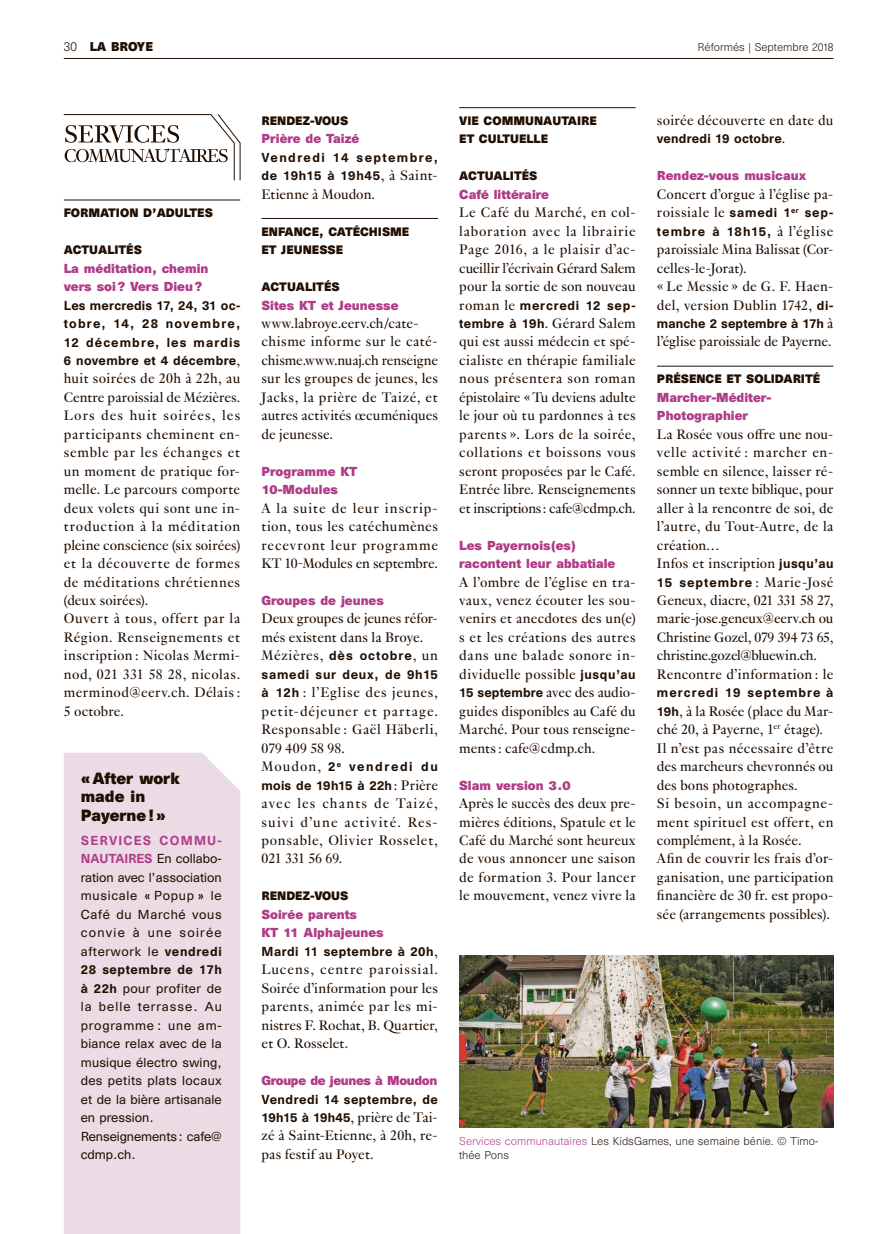
<style>
.page{position:relative;width:893px;height:1234px;background:#fff}
.page>*{position:absolute;margin:0;border:0;box-sizing:border-box;transform-origin:0 0}
.t1{font:15px/18.5px "Genath";letter-spacing:.015em;color:#200e00;text-align:justify}
.t2{font:15px/18.5px "Genath";letter-spacing:-.005em;color:#200e00}
.t3{font:700 15px/18.5px "Unica SB";color:#200e00}
.t4{font:12px/18.5px "Unica SB";letter-spacing:.02em;color:#200e00}
.t5{font:700 12px/18.5px "Unica SB";color:#b03b88}
.t6{font:500 12px/18.5px "Unica SB";letter-spacing:.065em;color:#200e00;text-align:justify}
.t7{font:500 12px "Unica SB";letter-spacing:.09em;color:#200e00}
.t8{font:500 12px/18.5px "Unica SB";letter-spacing:.115em;color:#200e00}
.t9{font:500 12px/18.5px "Unica SB";letter-spacing:.025em;color:#200e00}
.t10{font:500 12px "Unica SB";letter-spacing:.04em;color:#200e00}
.t11{font:500 12px "Unica SB";letter-spacing:.085em;color:#200e00}
.t12{font:700 12px "Unica SB";letter-spacing:-.03em;color:#b03b88}
.t13{font:500 12px "Unica SB";letter-spacing:.01em;color:#200e00}
.t14{font:500 12px "Unica SB";letter-spacing:.015em;color:#200e00}
.t15{font:700 11.7px "Unica SB";color:#200e00}
.t16{font:700 11.25px/18.5px "Unica SB";color:#200e00}
.t17{font:300 10.5px/13.5px "Unica SB";color:#200e00}
.s1{font-weight:300;font-size:12px}
.s2{font-family:"Genath";font-weight:400;font-size:15px}
.s3{font-weight:500;color:#b03b88}
.s4{font-weight:500}
.s5{font-family:"Unica SB";font-weight:500;font-size:12px}
.s6{font-weight:500;color:#200e00}
.s7{font-family:"Genath";font-weight:400;font-size:15px;color:#200e00}
.s8{color:#b03b88}
</style>
<div class="page">
<hr style="left:64px;top:200px;width:176px;height:1px;background:#200e00">
<svg style="left:63px;top:114px;width:178px;height:67px"></svg>
<hr style="left:261px;top:218px;width:177px;height:1px;background:#200e00">
<hr style="left:459px;top:107px;width:177px;height:1px;background:#200e00">
<hr style="left:657px;top:366px;width:176px;height:1px;background:#200e00">
<div style="left:64px;top:752px;width:176px;height:481px;background:#eadbe4"></div>
<img style="left:459px;top:955px;width:374px;height:171px">
<hr style="left:64px;top:58px;width:769px;height:1px;background:#200e00">
<p class="t15" style="left:64px;top:39px;width:91px"><span class="s1">30</span> LA BROYE</p>
<p class="t17" style="left:698px;top:41px;width:137px">Réformés | Septembre 2018</p>
<p class="t16" style="left:64px;top:205px;width:151px">FORMATION D’ADULTES</p>
<p class="t16" style="left:64px;top:242px;width:80px">ACTUALITÉS</p>
<p class="t5" style="left:64px;top:260px;width:146px">La méditation, chemin vers soi? Vers Dieu?</p>
<p class="t6" style="left:64px;top:296px;width:178px">Les mercredis 17, 24, 31 oc&shy;tobre, 14, 28 novembre, 12 décembre, les mardis 6 novembre et 4 décembre<span class="s2">,</span></p>
<p class="t1" style="left:64px;top:368px;width:178px;text-align:left">huit soirées de 20h à 22h, au<br>Centre paroissial de Mézières.<br>Lors des huit soirées, les participants cheminent en&shy;semble par les échanges et un moment de pratique for&shy;melle. Le parcours comporte deux volets qui sont une in&shy;troduction à la méditation pleine conscience (six soirées) et la découverte de formes de méditations chrétiennes (deux soirées).<br>Ouvert à tous, offert par la<br>Région. Renseignements et inscription : Nicolas Mermi&shy;nod, 021 331 58 28, nicolas. merminod@eerv.ch. Délais :<br>5 octobre.</p>
<p class="t3" style="left:81px;top:770px;width:101px">«After work made in<br>Payerne!»</p>
<p class="t4" style="left:81px;top:831px;width:143px"><span class="s3">SERVICES COMMU-<br>NAUTAIRES</span> En collabo&shy;ration avec l’association musicale « Popup » le<br>Café du Marché vous convie à une soirée afterwork le <span class="s4">vendredi<br>28 septembre de 17h à 22h</span> pour profiter de la belle terrasse. Au programme : une am&shy;biance relax avec de la musique électro swing, des petits plats locaux et de la bière artisanale en pression.<br>Renseignements: cafe@ cdmp.ch.</p>
<p class="t16" style="left:261px;top:113px;width:88px">RENDEZ-VOUS</p>
<p class="t5" style="left:261px;top:131px;width:99px">Prière de Taizé</p>
<p class="t8" style="left:261px;top:149px;width:178px">Vendredi 14 septembre, de 19h15 à 19h45<span class="s2">, à Saint-</span></p>
<p class="t2" style="left:262px;top:184px;width:115px">Etienne à Moudon.</p>
<p class="t16" style="left:261px;top:223px;width:149px">ENFANCE, CATÉCHISME<br>ET JEUNESSE</p>
<p class="t16" style="left:261px;top:279px;width:80px">ACTUALITÉS</p>
<p class="t5" style="left:261px;top:297px;width:139px">Sites KT et Jeunesse</p>
<p class="t1" style="left:261px;top:313px;width:178px;text-align:left">www.labroye.eerv.ch/cate&shy;chisme informe sur le caté&shy;chisme.www.nuaj.ch renseigne sur les groupes de jeunes, les<br>Jacks, la prière de Taizé, et autres activités œcuméniques de jeunesse.</p>
<p class="t5" style="left:261px;top:463px;width:97px">Programme KT<br>10-Modules</p>
<p class="t1" style="left:261px;top:497px;width:178px">A la suite de leur inscrip&shy;tion, tous les catéchumènes recevront leur programme KT 10-Modules en septembre.</p>
<p class="t5" style="left:261px;top:592px;width:124px">Groupes de jeunes</p>
<p class="t1" style="left:261px;top:608px;width:178px;text-align:left">Deux groupes de jeunes réfor&shy;més existent dans la Broye.<br>Mézières, <span class="s5">dès octobre</span>, un</p>
<p class="t6" style="left:261px;top:665px;width:178px">samedi sur deux, de 9h15</p>
<p class="t1" style="left:261px;top:682px;width:178px"><span class="s5">à 12h</span> : l’Eglise des jeunes, petit-déjeuner et partage.<br>Responsable : Gaël Häberli, 079 409 58 98.</p>
<p class="t9" style="left:261px;top:758px;width:178px"><span class="s2">Moudon,</span> 2<sup>e</sup> vendredi du mois de 19h15 à 22h<span class="s2">: Prière</span></p>
<p class="t1" style="left:262px;top:792px;width:178px">avec les chants de Taizé, suivi d’une activité. Res&shy;ponsable, Olivier Rosselet, 021 331 56 69.</p>
<p class="t16" style="left:261px;top:887px;width:88px">RENDEZ-VOUS</p>
<p class="t5" style="left:261px;top:906px;width:178px">Soirée parents<br>KT 11 Alphajeunes<br><span class="s6">Mardi 11 septembre à 20h</span><span class="s7">,</span></p>
<p class="t1" style="left:261px;top:958px;width:178px">Lucens, centre paroissial.<br>Soirée d’information pour les parents, animée par les mi&shy;nistres F. Rochat, B. Quartier, et O. Rosselet.</p>
<p class="t12" style="left:261px;top:1072px;width:177px">Groupe de jeunes à Moudon</p>
<p class="t10" style="left:261px;top:1091px;width:178px">Vendredi 14 septembre, de</p>
<p class="t1" style="left:261px;top:1106px;width:178px"><span class="s5">19h15 à 19h45</span>, prière de Tai&shy;zé à Saint-Etienne, à 20h, re&shy;pas festif au Poyet.</p>
<p class="t16" style="left:459px;top:113px;width:139px">VIE COMMUNAUTAIRE<br>ET CULTUELLE</p>
<p class="t16" style="left:459px;top:168px;width:80px">ACTUALITÉS</p>
<p class="t5" style="left:459px;top:186px;width:91px">Café littéraire</p>
<p class="t1" style="left:459px;top:202px;width:178px">Le Café du Marché, en col&shy;laboration avec la librairie Page 2016, a le plaisir d’ac&shy;cueillir l’écrivain Gérard Salem pour la sortie de son nouveau</p>
<p class="t6" style="left:459px;top:296px;width:178px"><span class="s2">roman le</span> mercredi 12 sep-</p>
<p class="t1" style="left:459px;top:313px;width:178px"><span class="s5">tembre à 19h</span>. Gérard Salem qui est aussi médecin et spé&shy;cialiste en thérapie familiale nous présentera son roman épistolaire « Tu deviens adulte le jour où tu pardonnes à tes parents ». Lors de la soirée, collations et boissons vous seront proposées par le Café.<br>Entrée libre. Renseignements et inscriptions : cafe@cdmp.ch.</p>
<p class="t5" style="left:459px;top:537px;width:158px">Les Payernois(es) racontent leur abbatiale</p>
<p class="t1" style="left:459px;top:571px;width:178px">A l’ombre de l’église en tra&shy;vaux, venez écouter les sou&shy;venirs et anecdotes des un(e) s et les créations des autres dans une balade sonore in&shy;dividuelle possible <span class="s5">jusqu’au 15 septembre</span> avec des audio&shy;guides disponibles au Café du Marché. Pour tous renseigne&shy;ments : cafe@cdmp.ch.</p>
<p class="t5" style="left:459px;top:777px;width:113px">Slam version 3.0</p>
<p class="t1" style="left:459px;top:792px;width:178px">Après le succès des deux pre&shy;mières éditions, Spatule et le Café du Marché sont heureux de vous annoncer une saison de formation 3. Pour lancer le mouvement, venez vivre la</p>
<p class="t1" style="left:657px;top:110px;width:178px">soirée découverte en date du</p>
<p class="t14" style="left:657px;top:131px;width:130px">vendredi 19 octobre<span class="s2">.</span></p>
<p class="t5" style="left:657px;top:168px;width:151px">Rendez-vous musicaux</p>
<p class="t1" style="left:657px;top:184px;width:178px">Concert d’orgue à l’église pa&shy;roissiale le <span class="s5">samedi 1</span><sup>er</sup> <span class="s5">sep-</span></p>
<p class="t7" style="left:657px;top:224px;width:178px">tembre à 18h15, <span class="s2">à l’église</span></p>
<p class="t1" style="left:657px;top:239px;width:178px;text-align:left">paroissiale Mina Balissat (Cor&shy;celles-le-Jorat).<br>« Le Messie » de G. F. Haen&shy;del, version Dublin 1742, <span class="s5">di-</span></p>
<p class="t13" style="left:657px;top:316px;width:178px">manche 2 septembre à 17h <span class="s2">à</span></p>
<p class="t2" style="left:657px;top:331px;width:176px">l’église paroissiale de Payerne.</p>
<p class="t16" style="left:657px;top:371px;width:165px">PRÉSENCE ET SOLIDARITÉ</p>
<p class="t5" style="left:657px;top:389px;width:116px">Marcher-Méditer-<br>Photographier</p>
<p class="t1" style="left:657px;top:423px;width:178px;text-align:left">La Rosée vous offre une nou&shy;velle activité : marcher en&shy;semble en silence, laisser ré&shy;sonner un texte biblique, pour aller à la rencontre de soi, de l’autre, du Tout-Autre, de la création…<br>Infos et inscription <span class="s5">jusqu’au</span></p>
<p class="t11" style="left:657px;top:574px;width:178px">15 septembre <span class="s2">: Marie-José</span></p>
<p class="t2" style="left:657px;top:589px;width:178px">Geneux, diacre, 021 331 58 27, marie-jose.geneux@eerv.ch ou<br>Christine Gozel, 079 394 73 65, christine.gozel@bluewin.ch.<br>Rencontre d’information : le</p>
<p class="t7" style="left:657px;top:685px;width:178px">mercredi 19 septembre à</p>
<p class="t1" style="left:657px;top:700px;width:178px;text-align:left"><span class="s5">19h</span>, à la Rosée (place du Mar&shy;ché 20, à Payerne, 1<sup>er</sup> étage).<br>Il n’est pas nécessaire d’être des marcheurs chevronnés ou des bons photographes.<br>Si besoin, un accompagne&shy;ment spirituel est offert, en complément, à la Rosée.<br>Afin de couvrir les frais d’or&shy;ganisation, une participation financière de 30 fr. est propo&shy;sée (arrangements possibles).</p>
<p class="t17" style="left:459px;top:1134px;width:361px"><span class="s8">Services communautaires</span> Les KidsGames, une semaine bénie. © Timo&shy;thée Pons</p>
</div>
